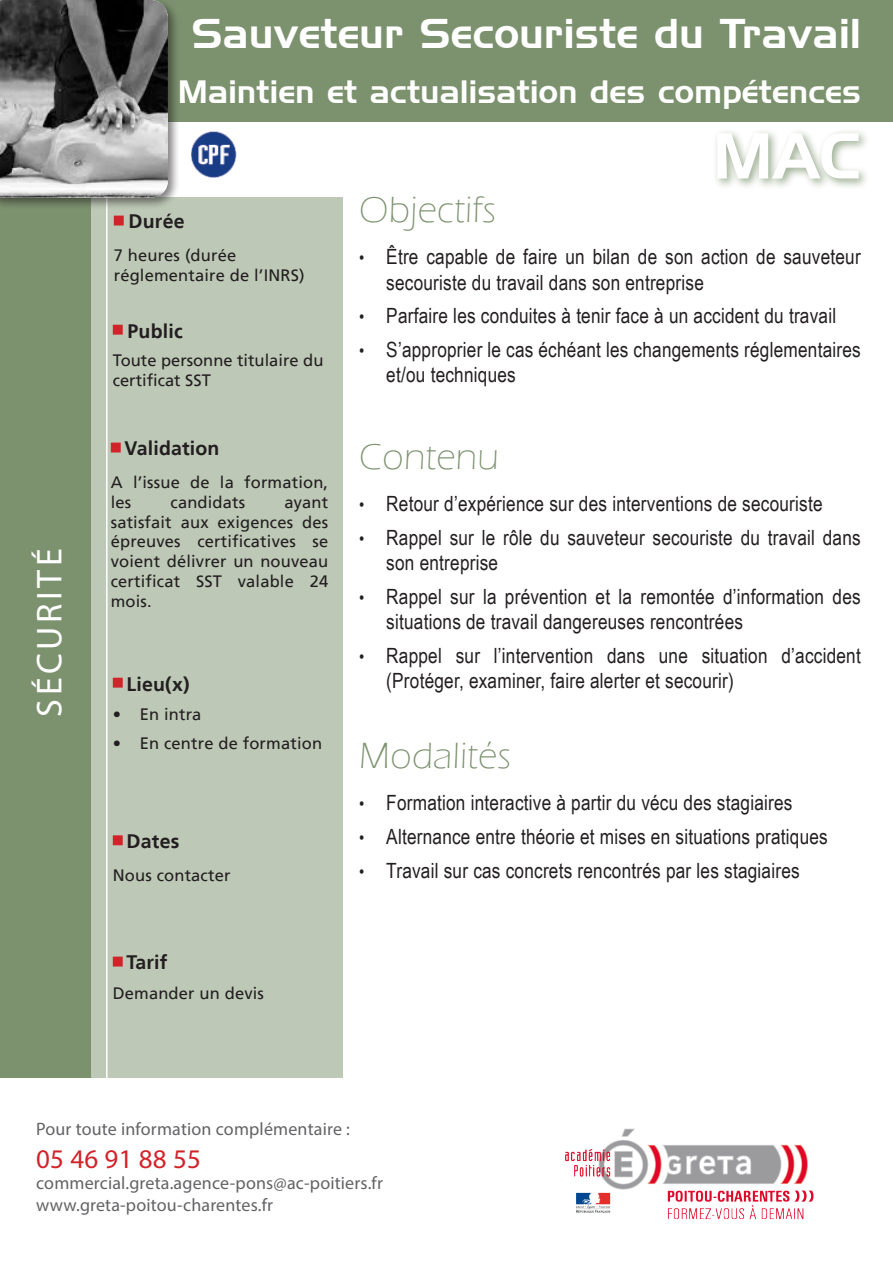
<style>
.page{position:relative;width:893px;height:1263px;background:#fff}
.page>*{position:absolute;margin:0;border:0;box-sizing:border-box;transform-origin:0 0}
.t1{font:63px "Handel Gothic BT";color:#fff}
.t2{font:40.5px "Handel Gothic BT";letter-spacing:.01em;color:#fff}
.t3{font:300 37.5px "Eras ITC";letter-spacing:.01em;color:#7c926e}
.t4{font:36px "Myriad Pro";letter-spacing:.1em;color:#fff}
.t5{font:31.5px "Handel Gothic BT";letter-spacing:.01em;color:#fff}
.t6{font:27px "Myriad Pro";letter-spacing:.01em;color:#d1232a}
.t7{font:21px/25.2px "Arial Narrow";letter-spacing:.01em;color:#231f20}
.t8{font:700 19.5px "Frutiger LT";letter-spacing:.01em;color:#231f20}
.t9{font:18px "Myriad Pro";letter-spacing:.01em;color:#636366}
.t10{font:16.5px/19.8px "Frutiger LT";letter-spacing:.01em;color:#231f20}
.s1{font-size:18px}
</style>
<div class="page">
<div style="left:118px;top:0;width:775px;height:122px;background:#7c926e"></div>
<div style="left:87px;top:198px;width:256px;height:880px;background:#bdc8b6"></div>
<div style="left:0;top:198px;width:91px;height:880px;background:#7c926e"></div>
<img style="left:565px;top:1128px;width:249px;height:92px">
<hr style="left:106px;top:198px;width:2px;height:880px;background:#fff">
<div style="left:0;top:0;width:180px;height:210px;background:#231f20;opacity:.57"></div>
<img style="left:0;top:0;width:168px;height:198px">
<div style="left:114px;top:216px;width:10px;height:9px;background:#d1232a;border:2px solid #d1232a"></div>
<div style="left:113px;top:325px;width:10px;height:10px;background:#d1232a;border:2px solid #d1232a"></div>
<div style="left:111px;top:443px;width:10px;height:9px;background:#d1232a;border:2px solid #d1232a"></div>
<div style="left:113px;top:956px;width:10px;height:10px;background:#d1232a;border:2px solid #d1232a"></div>
<div style="left:113px;top:835px;width:10px;height:10px;background:#d1232a;border:2px solid #d1232a"></div>
<div style="left:179px;top:17px;width:688px;height:99px;background:#7c926e"></div>
<img style="left:191px;top:132px;width:46px;height:45px">
<div style="left:712px;top:128px;width:157px;height:62px;background:#7c926e;opacity:.75"></div>
<div style="left:113px;top:678px;width:10px;height:10px;background:#d1232a;border:2px solid #d1232a"></div>
<p class="t2" style="left:192px;top:9px;width:670px">Sauveteur Secouriste du Travail</p>
<p class="t5" style="left:178px;top:73px;width:685px">Maintien et actualisation des compétences</p>
<p class="t1" style="left:713px;top:118px;width:150px">MAC</p>
<h3 class="t4" style="left:27px;top:717px;width:170px;rotate:-90deg">SÉCURITÉ</h3>
<p class="t8" style="left:129px;top:210px;width:58px">Durée</p>
<p class="t10" style="left:114px;top:245px;width:192px">7 heures (durée réglementaire de l’INRS)</p>
<p class="t8" style="left:128px;top:319px;width:57px">Public</p>
<p class="t10" style="left:113px;top:350px;width:212px">Toute personne titulaire du certificat SST</p>
<p class="t8" style="left:125px;top:437px;width:96px">Validation</p>
<p class="t10" style="left:111px;top:472px;width:219px">A l’issue de la formation, les</p>
<p class="t10" style="left:171px;top:492px;width:76px">candidats</p>
<p class="t10" style="left:111px;top:492px;width:219px;text-align:justify;text-indent:174px">ayant satisfait aux exigences des épreuves certificatives se voient délivrer un nouveau certificat SST valable 24 mois.</p>
<p class="t8" style="left:127px;top:672px;width:64px">Lieu(x)</p>
<p class="t10" style="left:113px;top:704px;width:90px">• En intra</p>
<p class="t10" style="left:113px;top:733px;width:211px">• En centre de formation</p>
<p class="t8" style="left:127px;top:830px;width:54px">Dates</p>
<p class="t10" style="left:113px;top:865px;width:119px">Nous contacter</p>
<p class="t8" style="left:127px;top:951px;width:42px">Tarif</p>
<p class="t10" style="left:113px;top:983px;width:153px">Demander un devis</p>
<p class="t3" style="left:359px;top:189px;width:138px">Objectifs</p>
<p class="t7" style="left:386px;top:244px;width:476px;text-indent:-27px"><span class="s1">•</span> Être capable de faire un bilan de son action de sauveteur secouriste du travail dans son entreprise</p>
<p class="t7" style="left:359px;top:302px;width:478px"><span class="s1">•</span> Parfaire les conduites à tenir face à un accident du travail</p>
<p class="t7" style="left:386px;top:336px;width:476px;text-indent:-27px"><span class="s1">•</span> S’approprier le cas échéant les changements réglementaires et/ou techniques</p>
<p class="t3" style="left:359px;top:436px;width:141px">Contenu</p>
<p class="t7" style="left:359px;top:490px;width:465px"><span class="s1">•</span> Retour d’expérience sur des interventions de secouriste</p>
<p class="t7" style="left:386px;top:524px;width:476px;text-indent:-27px"><span class="s1">•</span> Rappel sur le rôle du sauveteur secouriste du travail dans son entreprise</p>
<p class="t7" style="left:386px;top:583px;width:476px;text-indent:-27px"><span class="s1">•</span> Rappel sur la prévention et la remontée d’information des situations de travail dangereuses rencontrées</p>
<p class="t7" style="left:386px;top:642px;width:476px;text-indent:-27px"><span class="s1">•</span> Rappel sur l’intervention dans une situation d’accident (Protéger, examiner, faire alerter et secourir)</p>
<p class="t3" style="left:359px;top:735px;width:153px">Modalités</p>
<p class="t7" style="left:359px;top:789px;width:435px"><span class="s1">•</span> Formation interactive à partir du vécu des stagiaires</p>
<p class="t7" style="left:359px;top:823px;width:470px"><span class="s1">•</span> Alternance entre théorie et mises en situations pratiques</p>
<p class="t7" style="left:359px;top:857px;width:442px"><span class="s1">•</span> Travail sur cas concrets rencontrés par les stagiaires</p>
<p class="t9" style="left:36px;top:1118px;width:315px">Pour toute information complémentaire :</p>
<p class="t6" style="left:36px;top:1142px;width:166px">05 46 91 88 55</p>
<p class="t9" style="left:36px;top:1172px;width:348px">commercial.greta.agence-pons@ac-poitiers.fr</p>
<p class="t9" style="left:36px;top:1194px;width:238px">www.greta-poitou-charentes.fr</p>
</div>
